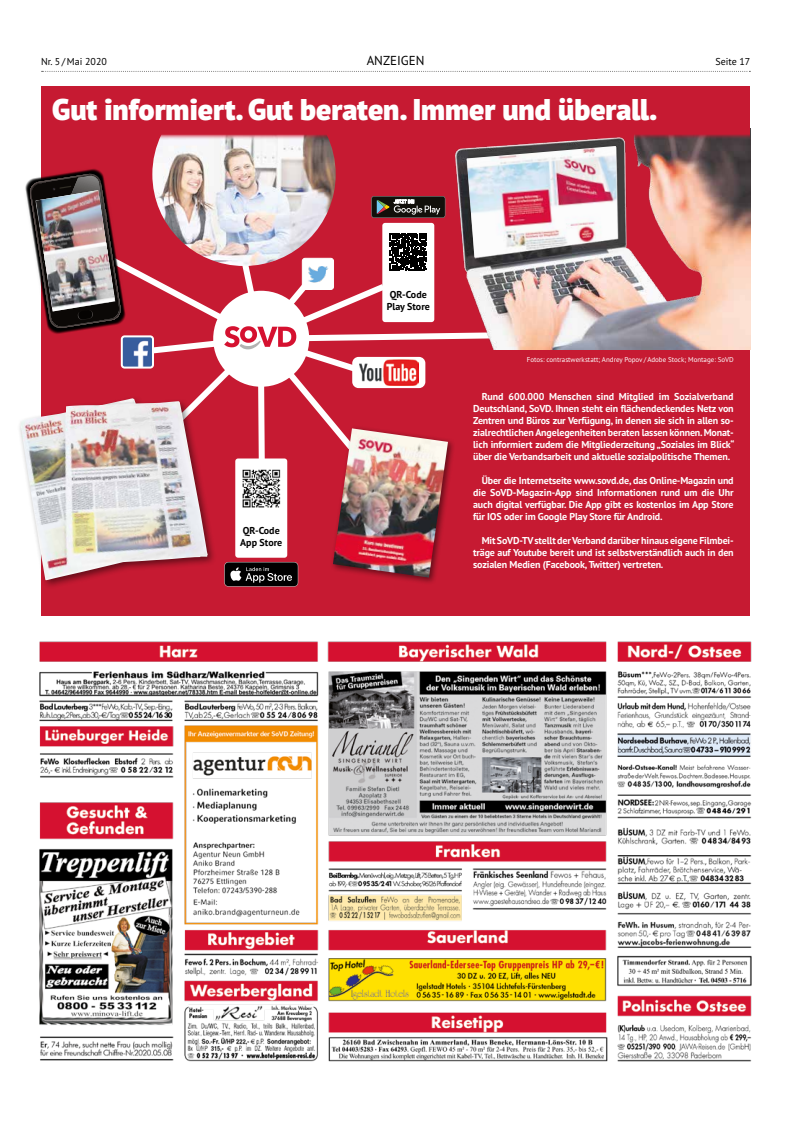
<style>
.page{position:relative;width:791px;height:1134px;background:#fff}
.page>*{position:absolute;margin:0;border:0;box-sizing:border-box;transform-origin:0 0}
.t1{font:900 30px "PT Sans Pro";color:#fff}
.t2{font:13px "PT Sans Pro";color:#000}
.t3{font:700 10px/12px "PT Sans Pro";letter-spacing:-.015em;color:#fff;text-align:justify}
.t4{font:700 10px/12px "PT Sans Pro";color:#000;text-align:center}
.t5{font:10px "PT Sans Pro";color:#000}
.t6{font:7px "PT Sans Pro";color:#fff}
</style>
<div class="page">
<img style="left:20px;top:420px;width:18px;height:125px">
<svg style="left:24px;top:177px;width:14px;height:301px"></svg>
<img style="left:38px;top:86px;width:714px;height:976px">
<svg style="left:42px;top:71px;width:708px;height:1px"></svg>
<p class="t5" style="left:41px;top:55px;width:67px">Nr. 5 / Mai 2020</p>
<h2 class="t2" style="left:367px;top:52px;width:59px">ANZEIGEN</h2>
<p class="t5" style="left:715px;top:55px;width:36px">Seite 17</p>
<h1 class="t1" style="left:52px;top:89px;width:607px">Gut informiert. Gut beraten. Immer und überall.</h1>
<p class="t4" style="left:240px;top:524px;width:44px;text-align:left">QR-Code<br>App Store</p>
<p class="t4" style="left:387px;top:289px;width:45px">QR-Code<br>Play Store</p>
<p class="t6" style="left:527px;top:355px;width:209px">Fotos: contrastwerkstatt; Andrey Popov / Adobe Stock; Montage: SoVD</p>
<p class="t3" style="left:473px;top:390px;width:263px;text-indent:8px">Rund 600.000 Menschen sind Mitglied im Sozialverband Deutschland, SoVD. Ihnen steht ein flächendeckendes Netz von Zentren und Büros zur Verfügung, in denen sie sich in allen so&shy;zialrechtlichen Angelegenheiten beraten lassen können. Monat&shy;lich informiert zudem die Mitgliederzeitung „Soziales im Blick“ über die Verbandsarbeit und aktuelle sozialpolitische Themen.</p>
<p class="t3" style="left:473px;top:474px;width:262px;text-indent:8px">Über die Internetseite www.sovd.de, das Online-Magazin und die SoVD-Magazin-App sind Informationen rund um die Uhr auch digital verfügbar. Die App gibt es kostenlos im App Store für IOS oder im Google Play Store für Android.</p>
<p class="t3" style="left:473px;top:534px;width:262px;text-indent:8px">Mit SoVD-TV stellt der Verband darüber hinaus eigene Filmbei&shy;träge auf Youtube bereit und ist selbstverständlich auch in den sozialen Medien (Facebook, Twitter) vertreten.</p>
</div>
